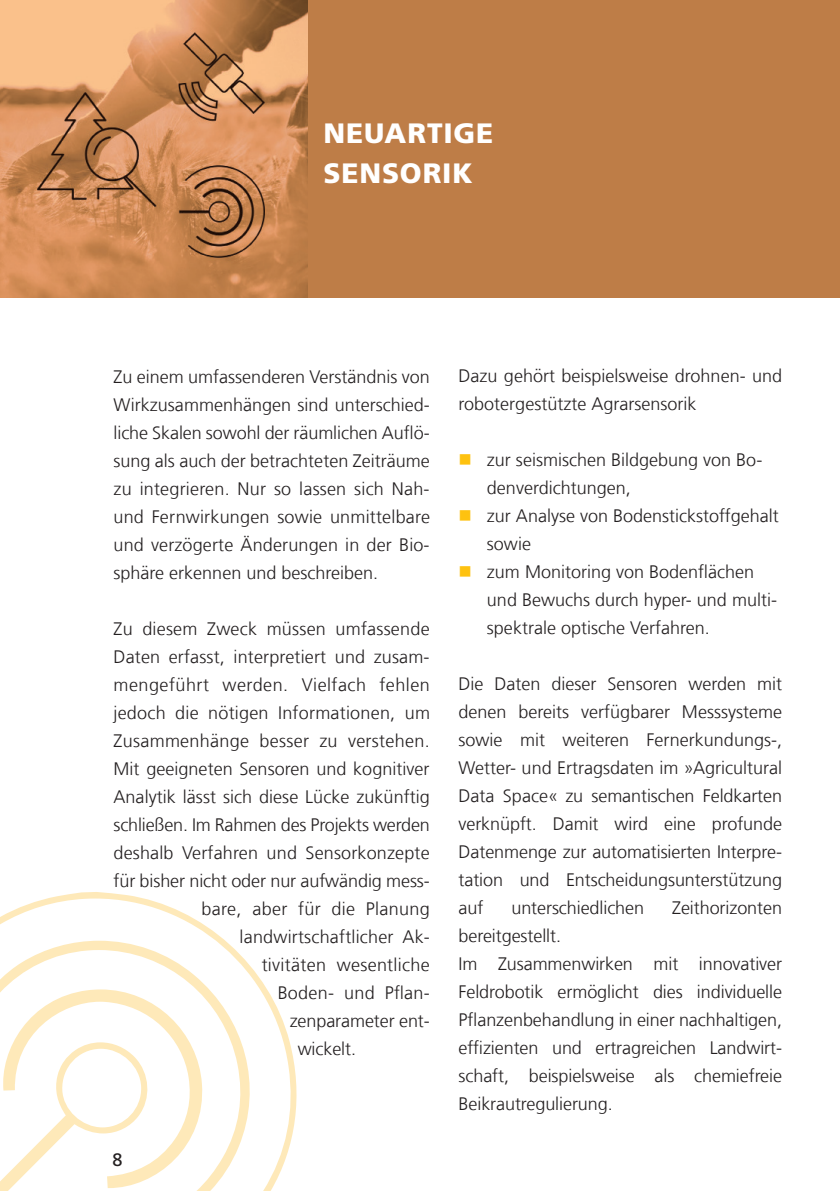
<style>
.page{position:relative;width:840px;height:1191px;background:#fff}
.page>*{position:absolute;margin:0;border:0;box-sizing:border-box;transform-origin:0 0}
.t1{font:900 28px/40px "Frutiger LT Com";letter-spacing:.03em;color:#fff}
.t2{font:300 18px/28px "Frutiger LT Com";color:#231f20}
.t3{font:300 18px "Frutiger LT Com";letter-spacing:.03em;color:#231f20}
.t4{font:300 18px "Frutiger LT Com";letter-spacing:.02em;color:#231f20}
.t5{font:18px "Frutiger LT Com";color:#231f20}
</style>
<div class="page">
<div style="left:0;top:0;width:839px;height:298px;background:#be7d47"></div>
<img style="left:0;top:0;width:308px;height:298px">
<svg style="left:0;top:892px;width:297px;height:299px"></svg>
<svg style="left:0;top:940px;width:263px;height:251px"></svg>
<svg style="left:0;top:989px;width:206px;height:199px"></svg>
<svg style="left:0;top:1042px;width:151px;height:149px"></svg>
<h1 class="t1" style="left:323px;top:113px;width:171px">NEUARTIGE<br>SENSORIK</h1>
<p class="t2" style="left:113px;top:363px;width:318px;text-align:justify">Zu einem umfassenderen Verständnis von Wirkzusammenhängen sind unterschied&shy;liche Skalen sowohl der räumlichen Auflö&shy;sung als auch der betrachteten Zeiträume zu integrieren. Nur so lassen sich Nah&shy;und Fernwirkungen sowie unmittelbare und verzögerte Änderungen in der Bio&shy;sphäre erkennen und beschreiben.</p>
<p class="t2" style="left:113px;top:615px;width:317px">Zu diesem Zweck müssen umfassende</p>
<p class="t2" style="left:113px;top:643px;width:317px">Daten erfasst, interpretiert und zusam-</p>
<p class="t3" style="left:113px;top:674px;width:318px">mengeführt werden. Vielfach fehlen</p>
<p class="t2" style="left:113px;top:699px;width:318px">jedoch die nötigen Informationen, um</p>
<p class="t2" style="left:113px;top:727px;width:317px">Zusammenhänge besser zu verstehen.</p>
<p class="t2" style="left:113px;top:755px;width:317px">Mit geeigneten Sensoren und kognitiver</p>
<p class="t2" style="left:113px;top:783px;width:318px">Analytik lässt sich diese Lücke zukünftig</p>
<p class="t2" style="left:113px;top:811px;width:318px">schließen. Im Rahmen des Projekts werden</p>
<p class="t2" style="left:113px;top:839px;width:317px">deshalb Verfahren und Sensorkonzepte</p>
<p class="t2" style="left:113px;top:867px;width:318px">für bisher nicht oder nur aufwändig mess-</p>
<p class="t4" style="left:201px;top:898px;width:230px">bare, aber für die Planung</p>
<p class="t2" style="left:239px;top:923px;width:192px">landwirtschaftlicher Ak-</p>
<p class="t2" style="left:261px;top:951px;width:170px">tivitäten wesentliche</p>
<p class="t2" style="left:277px;top:979px;width:154px">Boden- und Pflan-</p>
<p class="t2" style="left:289px;top:1007px;width:142px">zenparameter ent-</p>
<p class="t2" style="left:297px;top:1035px;width:60px">wickelt.</p>
<p class="t5" style="left:112px;top:1149px;width:12px">8</p>
<p class="t2" style="left:458px;top:362px;width:325px">Dazu gehört beispielsweise drohnen- und robotergestützte Agrarsensorik</p>
<p class="t2" style="left:486px;top:446px;width:293px">zur seismischen Bildgebung von Bo&shy;denverdichtungen,<br>zur Analyse von Bodenstickstoffgehalt sowie<br>zum Monitoring von Bodenflächen und Bewuchs durch hyper- und multi&shy;spektrale optische Verfahren.</p>
<p class="t2" style="left:458px;top:670px;width:325px;text-align:justify">Die Daten dieser Sensoren werden mit denen bereits verfügbarer Messsysteme sowie mit weiteren Fernerkundungs-, Wetter- und Ertragsdaten im »Agricultural Data Space« zu semantischen Feldkarten verknüpft. Damit wird eine profunde Datenmenge zur automatisierten Interpre&shy;tation und Entscheidungsunterstützung auf</p>
<p class="t2" style="left:511px;top:894px;width:134px">unterschiedlichen</p>
<p class="t2" style="left:671px;top:894px;width:111px">Zeithorizonten</p>
<p class="t2" style="left:458px;top:922px;width:325px">bereitgestellt.<br>Im Zusammenwirken mit innovativer Feldrobotik ermöglicht dies individuelle Pflanzenbehandlung in einer nachhaltigen, effizienten und ertragreichen Landwirt&shy;schaft, beispielsweise als chemiefreie Beikrautregulierung.</p>
</div>
